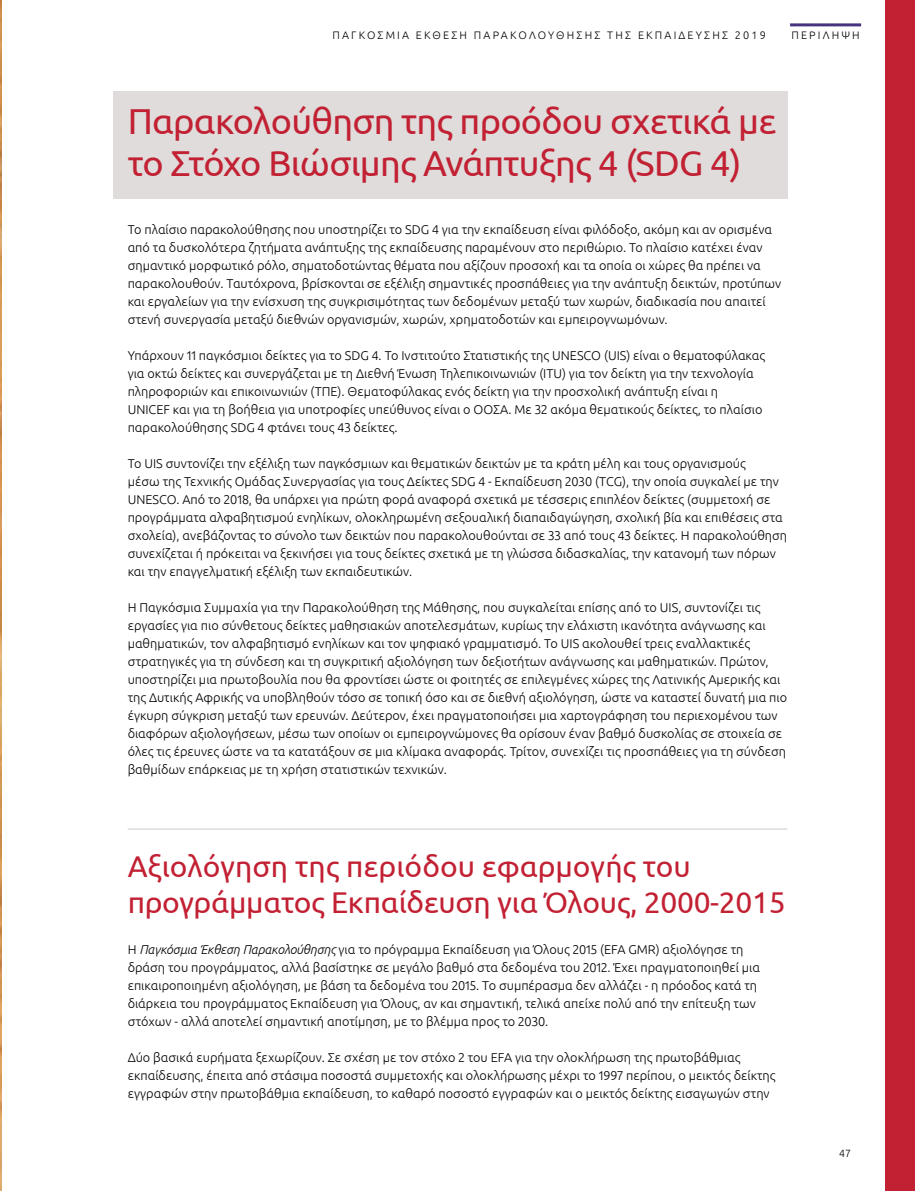
<style>
.page{position:relative;width:915px;height:1191px;background:#fff}
.page>*{position:absolute;margin:0;border:0;box-sizing:border-box;transform-origin:0 0}
.t1{font:36px/42px "Ubuntu";letter-spacing:-.02em;color:#c22033}
.t2{font:30px/36px "Ubuntu";letter-spacing:-.01em;color:#c22033}
.t3{font:300 12.75px/18px "Ubuntu";color:#000}
.t4{font:300 10.8px "Ubuntu";letter-spacing:.2em;color:#000}
.t5{font:300 10.5px "Ubuntu";color:#000}
.s1{font-style:italic}
</style>
<div class="page">
<div style="left:884px;top:0;width:30px;height:1191px;background:#c22033"></div>
<hr style="left:789px;top:23px;width:71px;height:3px;background:#48337d">
<div style="left:113px;top:91px;width:674px;height:108px;background:#dfdcdb"></div>
<img style="left:0;top:0;width:1px;height:1191px">
<hr style="left:128px;top:828px;width:659px;height:2px;background:#dfdcdb">
<p class="t4" style="left:332px;top:28px;width:435px">ΠΑΓΚΟΣΜΙΑ ΕΚΘΕΣΗ ΠΑΡΑΚΟΛΟΥΘΗΣΗΣ ΤΗΣ ΕΚΠΑΙΔΕΥΣΗΣ 2019</p>
<p class="t4" style="left:791px;top:28px;width:70px">ΠΕΡΙΛΗΨΗ</p>
<h1 class="t1" style="left:128px;top:99px;width:650px">Παρακολούθηση της προόδου σχετικά με το Στόχο Βιώσιμης Ανάπτυξης 4 (SDG 4)</h1>
<p class="t3" style="left:128px;top:220px;width:655px">Το πλαίσιο παρακολούθησης που υποστηρίζει το SDG 4 για την εκπαίδευση είναι φιλόδοξο, ακόμη και αν ορισμένα από τα δυσκολότερα ζητήματα ανάπτυξης της εκπαίδευσης παραμένουν στο περιθώριο. Το πλαίσιο κατέχει έναν σημαντικό μορφωτικό ρόλο, σηματοδοτώντας θέματα που αξίζουν προσοχή και τα οποία οι χώρες θα πρέπει να παρακολουθούν. Ταυτόχρονα, βρίσκονται σε εξέλιξη σημαντικές προσπάθειες για την ανάπτυξη δεικτών, προτύπων και εργαλείων για την ενίσχυση της συγκρισιμότητας των δεδομένων μεταξύ των χωρών, διαδικασία που απαιτεί στενή συνεργασία μεταξύ διεθνών οργανισμών, χωρών, χρηματοδοτών και εμπειρογνωμόνων.</p>
<p class="t3" style="left:128px;top:346px;width:639px">Υπάρχουν 11 παγκόσμιοι δείκτες για το SDG 4. Το Ινστιτούτο Στατιστικής της UNESCO (UIS) είναι ο θεματοφύλακας για οκτώ δείκτες και συνεργάζεται με τη Διεθνή Ένωση Τηλεπικοινωνιών (ITU) για τον δείκτη για την τεχνολογία πληροφοριών και επικοινωνιών (ΤΠΕ). Θεματοφύλακας ενός δείκτη για την προσχολική ανάπτυξη είναι η<br>UNICEF και για τη βοήθεια για υποτροφίες υπεύθυνος είναι ο ΟΟΣΑ. Με 32 ακόμα θεματικούς δείκτες, το πλαίσιο παρακολούθησης SDG 4 φτάνει τους 43 δείκτες.</p>
<p class="t3" style="left:128px;top:454px;width:660px">Το UIS συντονίζει την εξέλιξη των παγκόσμιων και θεματικών δεικτών με τα κράτη μέλη και τους οργανισμούς<br>μέσω της Τεχνικής Ομάδας Συνεργασίας για τους Δείκτες SDG 4 - Εκπαίδευση 2030 (TCG), την οποία συγκαλεί με την UNESCO. Από το 2018, θα υπάρχει για πρώτη φορά αναφορά σχετικά με τέσσερις επιπλέον δείκτες (συμμετοχή σε προγράμματα αλφαβητισμού ενηλίκων, ολοκληρωμένη σεξουαλική διαπαιδαγώγηση, σχολική βία και επιθέσεις στα σχολεία), ανεβάζοντας το σύνολο των δεικτών που παρακολουθούνται σε 33 από τους 43 δείκτες. Η παρακολούθηση συνεχίζεται ή πρόκειται να ξεκινήσει για τους δείκτες σχετικά με τη γλώσσα διδασκαλίας, την κατανομή των πόρων και την επαγγελματική εξέλιξη των εκπαιδευτικών.</p>
<p class="t3" style="left:128px;top:598px;width:660px">Η Παγκόσμια Συμμαχία για την Παρακολούθηση της Μάθησης, που συγκαλείται επίσης από το UIS, συντονίζει τις εργασίες για πιο σύνθετους δείκτες μαθησιακών αποτελεσμάτων, κυρίως την ελάχιστη ικανότητα ανάγνωσης και μαθηματικών, τον αλφαβητισμό ενηλίκων και τον ψηφιακό γραμματισμό. Το UIS ακολουθεί τρεις εναλλακτικές στρατηγικές για τη σύνδεση και τη συγκριτική αξιολόγηση των δεξιοτήτων ανάγνωσης και μαθηματικών. Πρώτον, υποστηρίζει μια πρωτοβουλία που θα φροντίσει ώστε οι φοιτητές σε επιλεγμένες χώρες της Λατινικής Αμερικής και της Δυτικής Αφρικής να υποβληθούν τόσο σε τοπική όσο και σε διεθνή αξιολόγηση, ώστε να καταστεί δυνατή μια πιο έγκυρη σύγκριση μεταξύ των ερευνών. Δεύτερον, έχει πραγματοποιήσει μια χαρτογράφηση του περιεχομένου των διαφόρων αξιολογήσεων, μέσω των οποίων οι εμπειρογνώμονες θα ορίσουν έναν βαθμό δυσκολίας σε στοιχεία σε όλες τις έρευνες ώστε να τα κατατάξουν σε μια κλίμακα αναφοράς. Τρίτον, συνεχίζει τις προσπάθειες για τη σύνδεση βαθμίδων επάρκειας με τη χρήση στατιστικών τεχνικών.</p>
<h2 class="t2" style="left:128px;top:847px;width:659px">Αξιολόγηση της περιόδου εφαρμογής του προγράμματος Εκπαίδευση για Όλους, 2000-2015</h2>
<p class="t3" style="left:128px;top:940px;width:633px">Η <span class="s1">Παγκόσμια Έκθεση Παρακολούθησης</span> για το πρόγραμμα Εκπαίδευση για Όλους 2015 (EFA GMR) αξιολόγησε τη δράση του προγράμματος, αλλά βασίστηκε σε μεγάλο βαθμό στα δεδομένα του 2012. Έχει πραγματοποιηθεί μια επικαιροποιημένη αξιολόγηση, με βάση τα δεδομένα του 2015. Το συμπέρασμα δεν αλλάζει - η πρόοδος κατά τη διάρκεια του προγράμματος Εκπαίδευση για Όλους, αν και σημαντική, τελικά απείχε πολύ από την επίτευξη των στόχων - αλλά αποτελεί σημαντική αποτίμηση, με το βλέμμα προς το 2030.</p>
<p class="t3" style="left:128px;top:1048px;width:649px">Δύο βασικά ευρήματα ξεχωρίζουν. Σε σχέση με τον στόχο 2 του EFA για την ολοκλήρωση της πρωτοβάθμιας εκπαίδευσης, έπειτα από στάσιμα ποσοστά συμμετοχής και ολοκλήρωσης μέχρι το 1997 περίπου, ο μεικτός δείκτης εγγραφών στην πρωτοβάθμια εκπαίδευση, το καθαρό ποσοστό εγγραφών και ο μεικτός δείκτης εισαγωγών στην</p>
<p class="t5" style="left:839px;top:1146px;width:13px">47</p>
</div>
